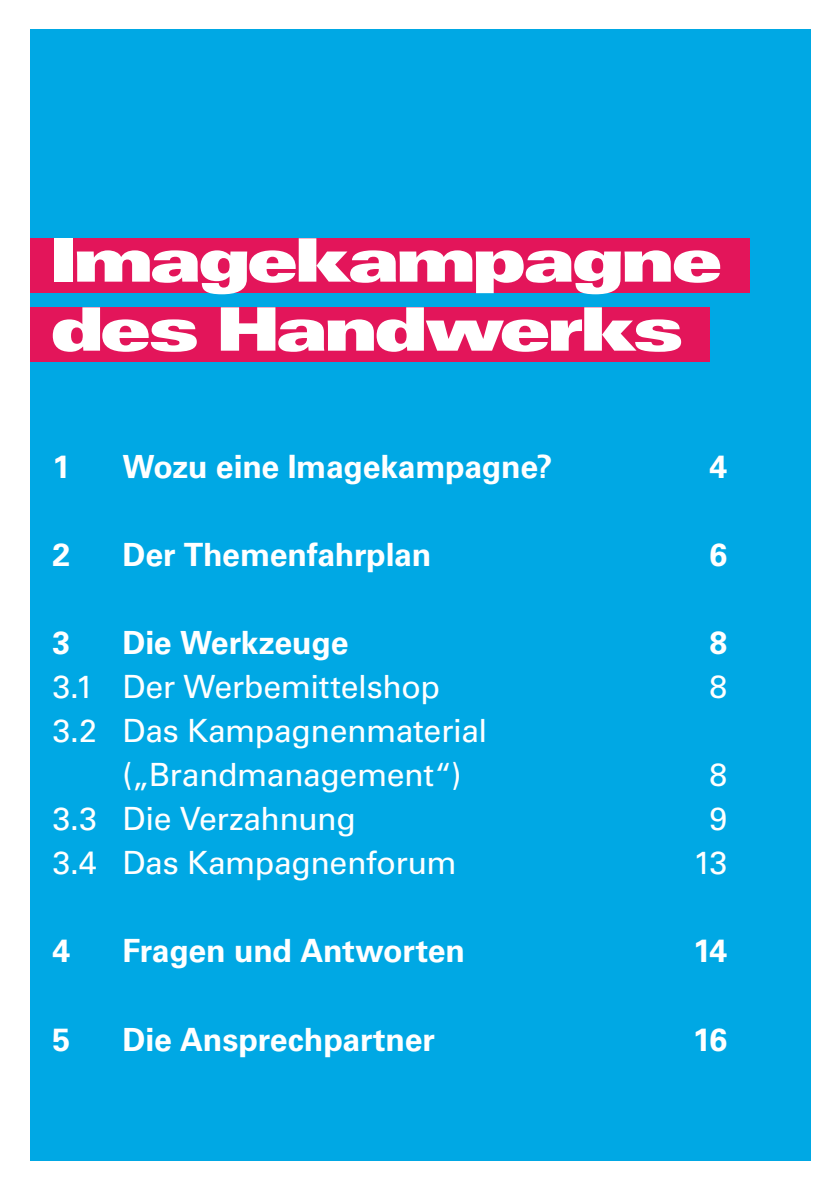
<style>
.page{position:relative;width:840px;height:1191px;background:#fff}
.page>*{position:absolute;margin:0;border:0;box-sizing:border-box;transform-origin:0 0}
.t1{font:60px/69px "Univers LT Std X Black Ex";letter-spacing:-.07em;color:#fff}
.t2{font:32px/44px "Univers LT Std";letter-spacing:-.01em;color:#fff}
.t3{font:700 32px "Univers LT Std";letter-spacing:-.01em;color:#fff}
</style>
<div class="page">
<div style="left:30px;top:30px;width:779px;height:1131px;background:#00a8e4"></div>
<div style="left:30px;top:238px;width:719px;height:55px;background:#e3155a"></div>
<div style="left:30px;top:307px;width:679px;height:55px;background:#e3155a"></div>
<h1 class="t1" style="left:50px;top:229px;width:673px">Imagekampagne des Handwerks</h1>
<p class="t3" style="left:52px;top:453px;width:19px">1</p>
<p class="t3" style="left:122px;top:453px;width:431px">Wozu eine Imagekampagne?</p>
<p class="t3" style="left:709px;top:453px;width:19px">4</p>
<p class="t3" style="left:52px;top:541px;width:19px">2</p>
<p class="t3" style="left:122px;top:541px;width:310px">Der Themenfahrplan</p>
<p class="t3" style="left:709px;top:541px;width:19px">6</p>
<p class="t3" style="left:52px;top:629px;width:19px">3</p>
<p class="t3" style="left:122px;top:629px;width:227px">Die Werkzeuge</p>
<p class="t3" style="left:709px;top:629px;width:19px">8</p>
<p class="t2" style="left:52px;top:666px;width:389px">3.1 Der Werbemittelshop</p>
<p class="t2" style="left:709px;top:666px;width:19px">8</p>
<p class="t2" style="left:122px;top:710px;width:366px;text-indent:-70px">3.2 Das Kampagnenmaterial („Brandmanagement“)</p>
<p class="t2" style="left:709px;top:754px;width:19px">8</p>
<p class="t2" style="left:52px;top:798px;width:305px">3.3 Die Verzahnung</p>
<p class="t2" style="left:709px;top:798px;width:19px">9</p>
<p class="t2" style="left:52px;top:842px;width:405px">3.4 Das Kampagnenforum</p>
<p class="t2" style="left:693px;top:842px;width:35px">13</p>
<p class="t3" style="left:52px;top:937px;width:19px">4</p>
<p class="t3" style="left:122px;top:937px;width:344px">Fragen und Antworten</p>
<p class="t3" style="left:693px;top:937px;width:35px">14</p>
<p class="t3" style="left:52px;top:1025px;width:19px">5</p>
<p class="t3" style="left:122px;top:1025px;width:314px">Die Ansprechpartner</p>
<p class="t3" style="left:692px;top:1025px;width:36px">16</p>
</div>
